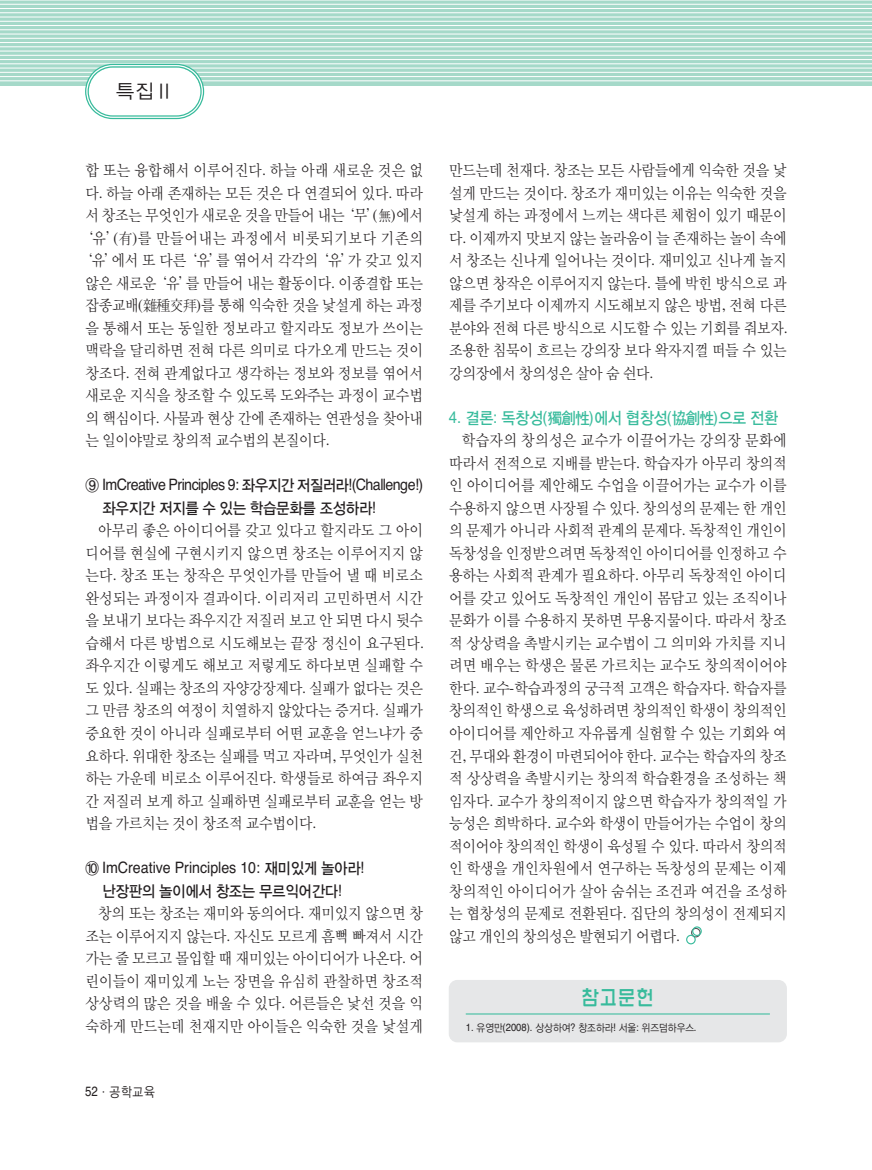
<style>
.page{position:relative;width:872px;height:1170px;background:#fff}
.page>*{position:absolute;margin:0;border:0;box-sizing:border-box;transform-origin:0 0}
.t1{font:21px "HY Wul Nun Medium Pro A";color:#38bb9c;scale:.85 1}
.t2{font:19.5px "YGO12 A";color:#231f20}
.t3{font:16.5px "YGO13 A";letter-spacing:-.075em;color:#38bb9c;scale:.9 1}
.t4{font:15.75px/22.5px "Y Mj O12 A";letter-spacing:-.05em;color:#231f20;text-align:justify;scale:.9 1}
.t5{font:15.75px "Helvetica";letter-spacing:-.04em;color:#231f20;scale:.9 1}
.t6{font:15.75px "YGO13 A";letter-spacing:-.075em;color:#231f20;scale:.9 1}
.t7{font:15.75px "Helvetica";color:#231f20;scale:.9 1}
.t8{font:15.75px "Y Mj O12 A";color:#231f20;scale:.9 1}
.t9{font:15.75px "Y Mj O12 A";letter-spacing:-.03em;color:#231f20;scale:.9 1}
.t10{font:13.5px "YGO12 A";color:#231f20;scale:.85 1}
.t11{font:10.5px "YGO12 A";letter-spacing:-.07em;color:#231f20;scale:.9 1}
.s1{font-family:"Times"}
.s2{font-family:"YGO13 A"}
.s3{font-family:"Helvetica"}
.s4{font-family:"Y Mj O12 A"}
</style>
<div class="page">
<svg style="left:0;top:1px;width:872px;height:84px;background:#abdbcc"></svg>
<hr style="left:0;top:80px;width:872px;height:1px;background:#fff">
<hr style="left:0;top:76px;width:872px;height:1px;background:#fff">
<hr style="left:0;top:72px;width:872px;height:1px;background:#fff">
<hr style="left:0;top:68px;width:872px;height:1px;background:#fff">
<hr style="left:0;top:63px;width:872px;height:1px;background:#fff">
<hr style="left:0;top:59px;width:872px;height:1px;background:#fff">
<hr style="left:0;top:55px;width:872px;height:1px;background:#fff">
<hr style="left:0;top:51px;width:872px;height:1px;background:#fff">
<hr style="left:0;top:46px;width:872px;height:1px;background:#fff">
<hr style="left:0;top:42px;width:872px;height:1px;background:#fff">
<hr style="left:0;top:38px;width:872px;height:1px;background:#fff">
<hr style="left:0;top:34px;width:872px;height:1px;background:#fff">
<hr style="left:0;top:29px;width:872px;height:1px;background:#fff">
<hr style="left:0;top:25px;width:872px;height:1px;background:#fff">
<hr style="left:0;top:21px;width:872px;height:1px;background:#fff">
<hr style="left:0;top:17px;width:872px;height:1px;background:#fff">
<hr style="left:0;top:12px;width:872px;height:1px;background:#fff">
<hr style="left:0;top:8px;width:872px;height:1px;background:#fff">
<hr style="left:0;top:4px;width:872px;height:1px;background:#fff">
<svg style="left:84px;top:63px;width:121px;height:57px"></svg>
<svg style="left:686px;top:926px;width:16px;height:18px"></svg>
<div style="left:449px;top:979px;width:338px;height:63px;background:#e6e7e8;border-radius:9px"></div>
<hr style="left:466px;top:1013px;width:304px;height:1px;background:#38bb9c">
<p class="t2" style="left:115px;top:79px;width:60px">특집Ⅱ</p>
<p class="t9" style="left:85px;top:163px;width:377px">합 또는 융합해서 이루어진다<span class="s1">.</span> 하늘 아래 새로운 것은 없</p>
<p class="t4" style="left:85px;top:182px;width:377px">다<span class="s1">.</span> 하늘 아래 존재하는 모든 것은 다 연결되어 있다<span class="s1">.</span> 따라</p>
<p class="t4" style="left:85px;top:204px;width:377px">서 창조는 무엇인가 새로운 것을 만들어 내는‘무’<span class="s1">(</span>無<span class="s1">)</span>에서</p>
<p class="t8" style="left:79px;top:231px;width:384px">‘유’<span class="s1">(</span>有<span class="s1">)</span>를 만들어내는 과정에서 비롯되기보다 기존의</p>
<p class="t4" style="left:78px;top:249px;width:385px">‘유’에서 또 다른‘유’를 엮어서 각각의‘유’가 갖고 있지</p>
<p class="t4" style="left:85px;top:272px;width:377px">않은 새로운‘유’를 만들어 내는 활동이다<span class="s1">.</span> 이종결합 또는</p>
<p class="t4" style="left:85px;top:294px;width:377px">잡종교배<span class="s1">(</span>雜種交拜<span class="s1">)</span>를 통해 익숙한 것을 낯설게 하는 과정</p>
<p class="t4" style="left:85px;top:317px;width:377px">을 통해서 또는 동일한 정보라고 할지라도 정보가 쓰이는</p>
<p class="t4" style="left:85px;top:338px;width:377px">맥락을 달리하면 전혀 다른 의미로 다가오게 만드는 것이</p>
<p class="t4" style="left:85px;top:362px;width:377px">창조다<span class="s1">.</span> 전혀 관계없다고 생각하는 정보와 정보를 엮어서</p>
<p class="t4" style="left:85px;top:384px;width:377px">새로운 지식을 창조할 수 있도록 도와주는 과정이 교수법</p>
<p class="t4" style="left:85px;top:407px;width:377px">의 핵심이다<span class="s1">.</span> 사물과 현상 간에 존재하는 연관성을 찾아내</p>
<p class="t4" style="left:85px;top:429px;width:272px">는 일이야말로 창의적 교수법의 본질이다<span class="s1">.</span></p>
<p class="t5" style="left:85px;top:479px;width:377px"><span class="s2">⑨</span> ImCreative Principles 9: <span class="s2">좌우지간 저질러라</span>!(Challenge!)</p>
<p class="t6" style="left:102px;top:501px;width:306px">좌우지간 저지를 수 있는 학습문화를 조성하라<span class="s3">!</span></p>
<p class="t4" style="left:85px;top:519px;width:377px;text-indent:13px">아무리 좋은 아이디어를 갖고 있다고 할지라도 그 아이 디어를 현실에 구현시키지 않으면 창조는 이루어지지 않 는다<span class="s1">.</span> 창조 또는 창작은 무엇인가를 만들어 낼 때 비로소 완성되는 과정이자 결과이다<span class="s1">.</span> 이리저리 고민하면서 시간 을 보내기 보다는 좌우지간 저질러 보고 안 되면 다시 뒷수 습해서 다른 방법으로 시도해보는 끝장 정신이 요구된다<span class="s1">. </span>좌우지간 이렇게도 해보고 저렇게도 하다보면 실패할 수 도 있다<span class="s1">.</span> 실패는 창조의 자양강장제다<span class="s1">.</span> 실패가 없다는 것은 그 만큼 창조의 여정이 치열하지 않았다는 증거다<span class="s1">.</span> 실패가 중요한 것이 아니라 실패로부터 어떤 교훈을 얻느냐가 중 요하다<span class="s1">.</span> 위대한 창조는 실패를 먹고 자라며<span class="s1">,</span> 무엇인가 실천 하는 가운데 비로소 이루어진다<span class="s1">.</span> 학생들로 하여금 좌우지 간 저질러 보게 하고 실패하면 실패로부터 교훈을 얻는 방 법을 가르치는 것이 창조적 교수법이다<span class="s1">.</span></p>
<p class="t7" style="left:85px;top:861px;width:311px"><span class="s2">⑩</span> ImCreative Principles 10: <span class="s2">재미있게 놀아라</span>!</p>
<p class="t6" style="left:102px;top:883px;width:268px">난장판의 놀이에서 창조는 무르익어간다<span class="s3">!</span></p>
<p class="t4" style="left:85px;top:902px;width:377px;text-indent:13px">창의 또는 창조는 재미와 동의어다<span class="s1">.</span> 재미있지 않으면 창 조는 이루어지지 않는다<span class="s1">.</span> 자신도 모르게 흠뻑 빠져서 시간 가는 줄 모르고 몰입할 때 재미있는 아이디어가 나온다<span class="s1">.</span> 어 린이들이 재미있게 노는 장면을 유심히 관찰하면 창조적 상상력의 많은 것을 배울 수 있다<span class="s1">.</span> 어른들은 낯선 것을 익 숙하게 만드는데 천재지만 아이들은 익숙한 것을 낯설게</p>
<p class="t10" style="left:85px;top:1082px;width:84px"><span class="s3">52</span><span class="s4">·</span>공학교육</p>
<p class="t4" style="left:449px;top:159px;width:377px">만드는데 천재다<span class="s1">.</span> 창조는 모든 사람들에게 익숙한 것을 낯 설게 만드는 것이다<span class="s1">.</span> 창조가 재미있는 이유는 익숙한 것을 낯설게 하는 과정에서 느끼는 색다른 체험이 있기 때문이 다<span class="s1">.</span> 이제까지 맛보지 않는 놀라움이 늘 존재하는 놀이 속에 서 창조는 신나게 일어나는 것이다<span class="s1">.</span> 재미있고 신나게 놀지 않으면 창작은 이루어지지 않는다<span class="s1">.</span> 틀에 박힌 방식으로 과 제를 주기보다 이제까지 시도해보지 않은 방법<span class="s1">,</span> 전혀 다른 분야와 전혀 다른 방식으로 시도할 수 있는 기회를 줘보자<span class="s1">. </span>조용한 침묵이 흐르는 강의장 보다 왁자지껄 떠들 수 있는 강의장에서 창의성은 살아 숨 쉰다<span class="s1">.</span></p>
<p class="t3" style="left:449px;top:410px;width:368px"><span class="s3">4.</span> 결론<span class="s3">:</span> 독창성<span class="s3">(</span>獨創性<span class="s3">)</span>에서 협창성<span class="s3">(</span>協創性<span class="s3">)</span>으로 전환</p>
<p class="t4" style="left:449px;top:429px;width:377px;text-indent:13px">학습자의 창의성은 교수가 이끌어가는 강의장 문화에 따라서 전적으로 지배를 받는다<span class="s1">.</span> 학습자가 아무리 창의적 인 아이디어를 제안해도 수업을 이끌어가는 교수가 이를 수용하지 않으면 사장될 수 있다<span class="s1">.</span> 창의성의 문제는 한 개인 의 문제가 아니라 사회적 관계의 문제다<span class="s1">.</span> 독창적인 개인이 독창성을 인정받으려면 독창적인 아이디어를 인정하고 수 용하는 사회적 관계가 필요하다<span class="s1">.</span> 아무리 독창적인 아이디 어를 갖고 있어도 독창적인 개인이 몸담고 있는 조직이나 문화가 이를 수용하지 못하면 무용지물이다<span class="s1">.</span> 따라서 창조 적 상상력을 촉발시키는 교수법이 그 의미와 가치를 지니 려면 배우는 학생은 물론 가르치는 교수도 창의적이어야 한다<span class="s1">.</span> 교수<span class="s1">-</span>학습과정의 궁극적 고객은 학습자다<span class="s1">.</span> 학습자를 창의적인 학생으로 육성하려면 창의적인 학생이 창의적인 아이디어를 제안하고 자유롭게 실험할 수 있는 기회와 여 건<span class="s1">,</span> 무대와 환경이 마련되어야 한다<span class="s1">.</span> 교수는 학습자의 창조 적 상상력을 촉발시키는 창의적 학습환경을 조성하는 책 임자다<span class="s1">.</span> 교수가 창의적이지 않으면 학습자가 창의적일 가 능성은 희박하다<span class="s1">.</span> 교수와 학생이 만들어가는 수업이 창의 적이어야 창의적인 학생이 육성될 수 있다<span class="s1">.</span> 따라서 창의적 인 학생을 개인차원에서 연구하는 독창성의 문제는 이제 창의적인 아이디어가 살아 숨쉬는 조건과 여건을 조성하 는 협창성의 문제로 전환된다<span class="s1">.</span> 집단의 창의성이 전제되지 않고 개인의 창의성은 발현되기 어렵다<span class="s1">.</span></p>
<h1 class="t1" style="left:581px;top:989px;width:87px">참고문헌</h1>
<p class="t11" style="left:466px;top:1021px;width:258px"><span class="s3">1.</span> 유영만<span class="s3">(2008).</span> 상상하여<span class="s3">?</span> 창조하라<span class="s3">!</span> 서울<span class="s3">:</span> 위즈덤하우스<span class="s3">.</span></p>
</div>
